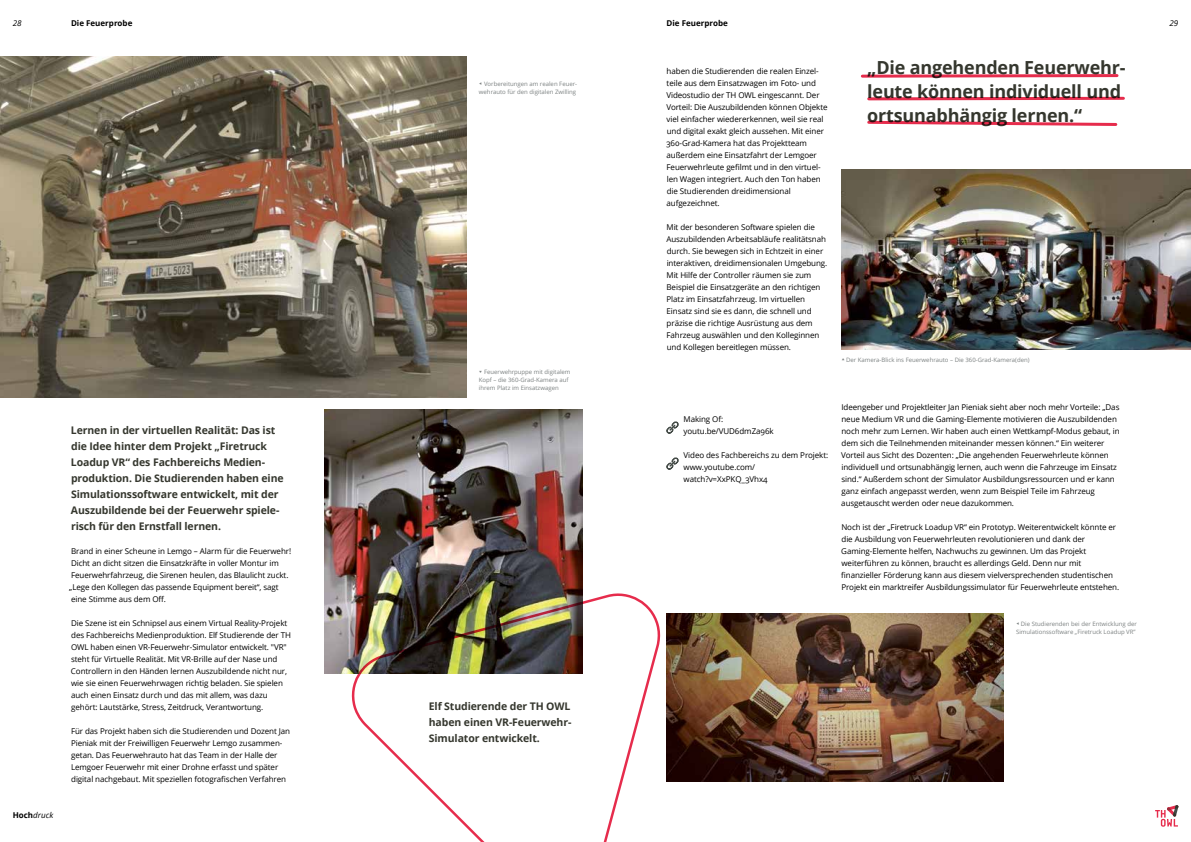
<style>
.page{position:relative;width:1191px;height:842px;background:#fff}
.page>*{position:absolute;margin:0;border:0;box-sizing:border-box;transform-origin:0 0}
.t1{font:700 18px/24px "Open Sans";letter-spacing:-.01em;color:#35372e}
.t2{font:700 10.5px/16px "Open Sans";letter-spacing:-.01em;color:#35372e}
.t3{font:8px/12px "Open Sans";letter-spacing:-.01em;color:#000}
.t4{font:700 8px "Open Sans";color:#000}
.t5{font:italic 8px "Open Sans";letter-spacing:.01em;color:#000}
.t6{font:6px/8px "Open Sans";color:#7d8282;text-align:right}
.s1{font-weight:700;font-style:normal}
</style>
<div class="page">
<svg style="left:1155px;top:805px;width:23px;height:22px"></svg>
<img style="left:0;top:57px;width:466px;height:341px">
<img style="left:666px;top:614px;width:337px;height:168px">
<img style="left:325px;top:410px;width:258px;height:264px">
<img style="left:841px;top:170px;width:350px;height:180px">
<svg style="left:867px;top:96px;width:258px;height:5px"></svg>
<svg style="left:861px;top:74px;width:258px;height:4px"></svg>
<svg style="left:867px;top:120px;width:251px;height:6px"></svg>
<svg style="left:351px;top:592px;width:310px;height:250px"></svg>
<svg style="left:666px;top:421px;width:13px;height:13px"></svg>
<svg style="left:666px;top:457px;width:13px;height:13px"></svg>
<p class="t4" style="left:71px;top:17px;width:63px">Die Feuerprobe</p>
<p class="t4" style="left:666px;top:17px;width:63px">Die Feuerprobe</p>
<p class="t5" style="left:13px;top:17px;width:10px">28</p>
<p class="t5" style="left:1169px;top:17px;width:10px">29</p>
<h1 class="t1" style="left:867px;top:55px;width:260px">„Die angehenden Feuerwehr&shy;leute können individuell und ortsunabhängig lernen.“</h1>
<p class="t3" style="left:666px;top:64px;width:163px">haben die Studierenden die realen Einzel&shy;teile aus dem Einsatzwagen im Foto- und Videostudio der TH OWL eingescannt. Der Vorteil: Die Auszubildenden können Objekte viel einfacher wiedererkennen, weil sie real und digital exakt gleich aussehen. Mit einer 360-Grad-Kamera hat das Projektteam außerdem eine Einsatzfahrt der Lemgoer Feuerwehrleute gefilmt und in den virtuel&shy;len Wagen integriert. Auch den Ton haben die Studierenden dreidimensional aufgezeichnet.</p>
<p class="t3" style="left:666px;top:220px;width:162px">Mit der besonderen Software spielen die Auszubildenden Arbeitsabläufe realitätsnah durch. Sie bewegen sich in Echtzeit in einer interaktiven, dreidimensionalen Umgebung.<br>Mit Hilfe der Controller räumen sie zum Beispiel die Einsatzgeräte an den richtigen Platz im Einsatzfahrzeug. Im virtuellen Einsatz sind sie es dann, die schnell und präzise die richtige Ausrüstung aus dem Fahrzeug auswählen und den Kolleginnen und Kollegen bereitlegen müssen.</p>
<p class="t6" style="left:479px;top:79px;width:100px">Vorbereitungen am realen Feuer&shy;wehrauto für den digitalen Zwilling</p>
<p class="t5" style="left:13px;top:809px;width:42px"><span class="s1">Hoch</span>druck</p>
<p class="t2" style="left:71px;top:421px;width:214px">Lernen in der virtuellen Realität: Das ist die Idee hinter dem Projekt „Firetruck Loadup VR“ des Fachbereichs Medien&shy;produktion. Die Studierenden haben eine Simulationssoftware entwickelt, mit der Auszubildende bei der Feuerwehr spiele&shy;risch für den Ernstfall lernen.</p>
<p class="t3" style="left:69px;top:544px;width:223px">Brand in einer Scheune in Lemgo – Alarm für die Feuerwehr!<br>Dicht an dicht sitzen die Einsatzkräfte in voller Montur im Feuerwehrfahrzeug, die Sirenen heulen, das Blaulicht zuckt. „Lege den Kollegen das passende Equipment bereit“, sagt eine Stimme aus dem Off.</p>
<p class="t3" style="left:71px;top:616px;width:221px">Die Szene ist ein Schnipsel aus einem Virtual Reality-Projekt des Fachbereichs Medienproduktion. Elf Studierende der TH OWL haben einen VR-Feuerwehr-Simulator entwickelt. "VR" steht für Virtuelle Realität. Mit VR-Brille auf der Nase und Controllern in den Händen lernen Auszubildende nicht nur, wie sie einen Feuerwehrwagen richtig beladen. Sie spielen auch einen Einsatz durch und das mit allem, was dazu gehört: Lautstärke, Stress, Zeitdruck, Verantwortung.</p>
<p class="t3" style="left:71px;top:724px;width:221px">Für das Projekt haben sich die Studierenden und Dozent Jan Pieniak mit der Freiwilligen Feuerwehr Lemgo zusammen&shy;getan. Das Feuerwehrauto hat das Team in der Halle der Lemgoer Feuerwehr mit einer Drohne erfasst und später digital nachgebaut. Mit speziellen fotografischen Verfahren</p>
<p class="t6" style="left:479px;top:367px;width:93px;text-align:left;text-indent:5px">Feuerwehrpuppe mit digitalem<br>Kopf – die 360-Grad-Kamera auf ihrem Platz im Einsatzwagen</p>
<h2 class="t2" style="left:429px;top:697px;width:144px;text-align:justify">Elf Studierende der TH OWL haben einen VR-Feuerwehr-Simulator entwickelt.</h2>
<p class="t6" style="left:846px;top:355px;width:185px">Der Kamera-Blick ins Feuerwehrauto – Die 360-Grad-Kamera(den)</p>
<p class="t3" style="left:683px;top:412px;width:92px">Making Of: youtu.be/VUD6dmZa96k</p>
<p class="t3" style="left:683px;top:448px;width:146px">Video des Fachbereichs zu dem Projekt: www.youtube.com/ watch?v=XxPKQ_3Vhx4</p>
<p class="t3" style="left:841px;top:400px;width:280px">Ideengeber und Projektleiter Jan Pieniak sieht aber noch mehr Vorteile: „Das neue Medium VR und die Gaming-Elemente motivieren die Auszubildenden noch mehr zum Lernen. Wir haben auch einen Wettkampf-Modus gebaut, in dem sich die Teilnehmenden miteinander messen können.“ Ein weiterer Vorteil aus Sicht des Dozenten: „Die angehenden Feuerwehrleute können individuell und ortsunabhängig lernen, auch wenn die Fahrzeuge im Einsatz sind.“ Außerdem schont der Simulator Ausbildungsressourcen und er kann ganz einfach angepasst werden, wenn zum Beispiel Teile im Fahrzeug ausgetauscht werden oder neue dazukommen.</p>
<p class="t3" style="left:841px;top:520px;width:279px">Noch ist der „Firetruck Loadup VR“ ein Prototyp. Weiterentwickelt könnte er die Ausbildung von Feuerwehrleuten revolutionieren und dank der Gaming-Elemente helfen, Nachwuchs zu gewinnen. Um das Projekt weiterführen zu können, braucht es allerdings Geld. Denn nur mit finanzieller Förderung kann aus diesem vielversprechenden studentischen Projekt ein marktreifer Ausbildungssimulator für Feuerwehrleute entstehen.</p>
<p class="t6" style="left:1016px;top:619px;width:122px">Die Studierenden bei der Entwicklung der<br>Simulationssoftware „Firetruck Loadup VR”</p>
</div>
